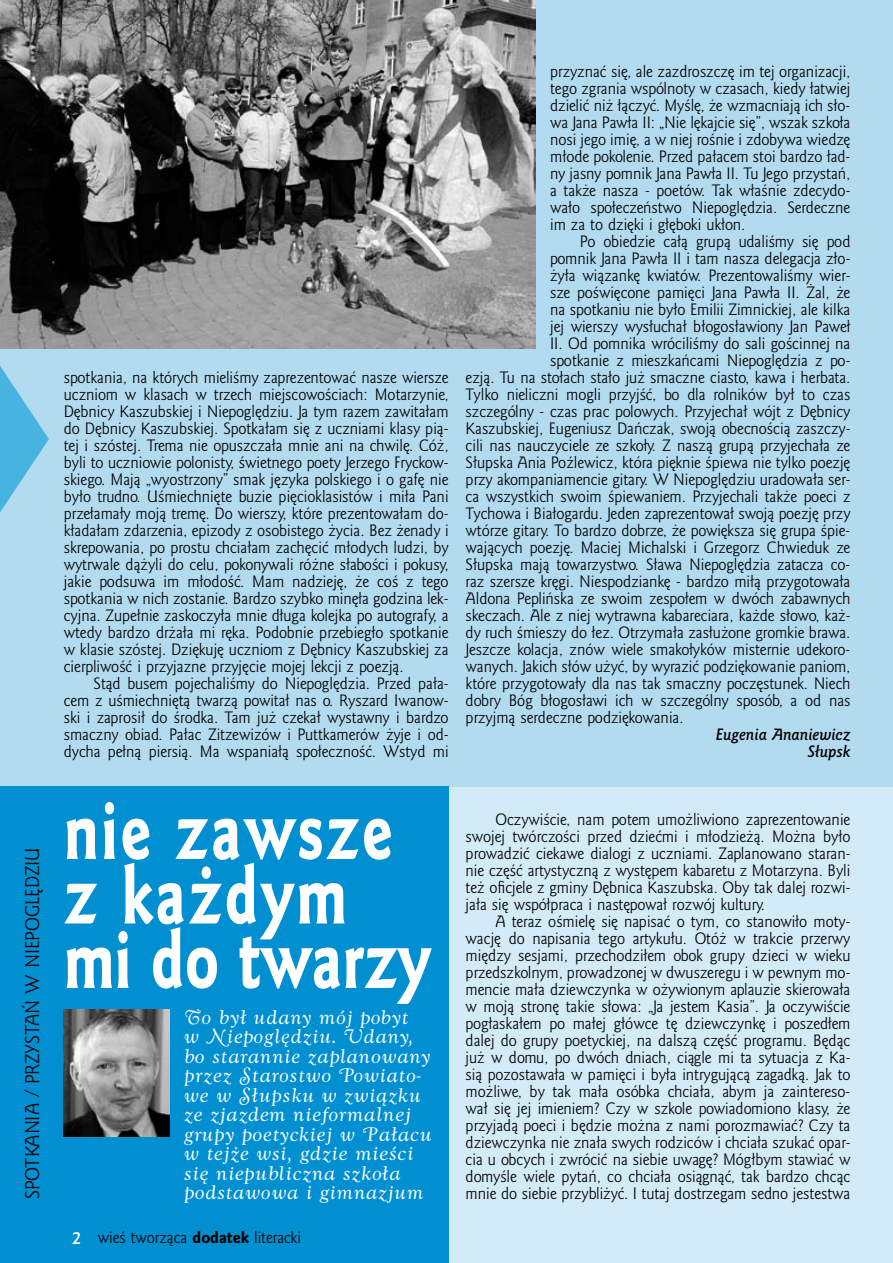
<style>
.page{position:relative;width:893px;height:1263px;background:#d3ebf7}
.page>*{position:absolute;margin:0;border:0;box-sizing:border-box;transform-origin:0 0}
.t1{font:74.1px/64.5px "Goldy EFN Heavy";letter-spacing:.04em;color:#fff;scale:.77 1}
.t2{font:18px/19.5px "Goldy Swash EFN";letter-spacing:.04em;color:#fff}
.t3{font:18px "Goldy EFN";color:#000}
.t4{font:15px/17px "Goldy EFN";color:#000;text-align:justify}
.t5{font:italic 700 15px/17px "Goldy EFN";color:#000;text-align:right}
.s1{font-weight:700;font-size:16.5px;color:#fff}
.s2{font-family:"Goldy EFN Heavy"}
</style>
<div class="page">
<div style="left:0;top:0;width:893px;height:787px;background:#b3dbef"></div>
<div style="left:0;top:787px;width:449px;height:476px;background:#0090d1"></div>
<img style="left:64px;top:1010px;width:106px;height:127px">
<img style="left:0;top:0;width:536px;height:348px">
<svg style="left:0;top:366px;width:49px;height:146px"></svg>
<p class="t3" style="left:22px;top:1199px;width:350px;rotate:-90deg">spotkania / przystań w niepoględziu</p>
<p class="t4" style="left:64px;top:369px;width:386px">spotkania, na których mieliśmy zaprezentować nasze wiersze uczniom w klasach w trzech miejscowościach: Motarzynie, Dębnicy Kaszubskiej i Niepoględziu. Ja tym razem zawitałam do Dębnicy Kaszubskiej. Spotkałam się z uczniami klasy pią&shy;tej i szóstej. Trema nie opuszczała mnie ani na chwilę. Cóż, byli to uczniowie polonisty, świetnego poety Jerzego Fryckow&shy;skiego. Mają „wyostrzony” smak języka polskiego i o gafę nie było trudno. Uśmiechnięte buzie pięcioklasistów i miła Pani przełamały moją tremę. Do wierszy, które prezentowałam do&shy;kładałam zdarzenia, epizody z osobistego życia. Bez żenady i skrepowania, po prostu chciałam zachęcić młodych ludzi, by wytrwale dążyli do celu, pokonywali różne słabości i pokusy, jakie podsuwa im młodość. Mam nadzieję, że coś z tego spotkania w nich zostanie. Bardzo szybko minęła godzina lek&shy;cyjna. Zupełnie zaskoczyła mnie długa kolejka po autografy, a wtedy bardzo drżała mi ręka. Podobnie przebiegło spotkanie w klasie szóstej. Dziękuję uczniom z Dębnicy Kaszubskiej za cierpliwość i przyjazne przyjęcie mojej lekcji z poezją.</p>
<p class="t4" style="left:64px;top:675px;width:386px;text-indent:30px">Stąd busem pojechaliśmy do Niepoględzia. Przed pała&shy;cem z uśmiechniętą twarzą powitał nas o. Ryszard Iwanow&shy;ski i zaprosił do środka. Tam już czekał wystawny i bardzo smaczny obiad. Pałac Zitzewizów i Puttkamerów żyje i od&shy;dycha pełną piersią. Ma wspaniałą społeczność. Wstyd mi</p>
<p class="t4" style="left:550px;top:63px;width:302px">przyznać się, ale zazdroszczę im tej organizacji, tego zgrania wspólnoty w czasach, kiedy łatwiej dzielić niż łączyć. Myślę, że wzmacniają ich sło&shy;wa Jana Pawła II: „Nie lękajcie się”, wszak szkoła nosi jego imię, a w niej rośnie i zdobywa wiedzę młode pokolenie. Przed pałacem stoi bardzo ład&shy;ny jasny pomnik Jana Pawła II. Tu Jego przystań, a także nasza - poetów. Tak właśnie zdecydo&shy;wało społeczeństwo Niepoględzia. Serdeczne im za to dzięki i głęboki ukłon.</p>
<p class="t4" style="left:580px;top:233px;width:272px">Po obiedzie całą grupą udaliśmy się pod</p>
<p class="t4" style="left:550px;top:250px;width:302px">pomnik Jana Pawła II i tam nasza delegacja zło-</p>
<p class="t4" style="left:550px;top:267px;width:302px">żyła wiązankę kwiatów. Prezentowaliśmy wier-</p>
<p class="t4" style="left:550px;top:284px;width:302px">sze poświęcone pamięci Jana Pawła II. Żal, że</p>
<p class="t4" style="left:550px;top:301px;width:302px">na spotkaniu nie było Emilii Zimnickiej, ale kilka</p>
<p class="t4" style="left:550px;top:318px;width:302px">jej wierszy wysłuchał błogosławiony Jan Paweł</p>
<p class="t4" style="left:550px;top:335px;width:302px">II. Od pomnika wróciliśmy do sali gościnnej na</p>
<p class="t4" style="left:550px;top:352px;width:302px">spotkanie z mieszkańcami Niepoględzia z po-</p>
<p class="t4" style="left:466px;top:369px;width:386px">ezją. Tu na stołach stało już smaczne ciasto, kawa i herbata.</p>
<p class="t4" style="left:466px;top:386px;width:386px">Tylko nieliczni mogli przyjść, bo dla rolników był to czas</p>
<p class="t4" style="left:466px;top:403px;width:386px">szczególny - czas prac polowych. Przyjechał wójt z Dębnicy</p>
<p class="t4" style="left:466px;top:420px;width:386px">Kaszubskiej, Eugeniusz Dańczak, swoją obecnością zaszczy-</p>
<p class="t4" style="left:466px;top:437px;width:386px">cili nas nauczyciele ze szkoły. Z naszą grupą przyjechała ze</p>
<p class="t4" style="left:466px;top:454px;width:386px">Słupska Ania Poźlewicz, która pięknie śpiewa nie tylko poezję</p>
<p class="t4" style="left:466px;top:471px;width:386px">przy akompaniamencie gitary. W Niepoględziu uradowała ser-</p>
<p class="t4" style="left:466px;top:488px;width:386px">ca wszystkich swoim śpiewaniem. Przyjechali także poeci z</p>
<p class="t4" style="left:466px;top:505px;width:386px">Tychowa i Białogardu. Jeden zaprezentował swoją poezję przy</p>
<p class="t4" style="left:466px;top:522px;width:386px">wtórze gitary. To bardzo dobrze, że powiększa się grupa śpie-</p>
<p class="t4" style="left:466px;top:539px;width:386px">wających poezję. Maciej Michalski i Grzegorz Chwieduk ze</p>
<p class="t4" style="left:466px;top:556px;width:386px">Słupska mają towarzystwo. Sława Niepoględzia zatacza co-</p>
<p class="t4" style="left:466px;top:573px;width:386px">raz szersze kręgi. Niespodziankę - bardzo miłą przygotowała</p>
<p class="t4" style="left:466px;top:590px;width:386px">Aldona Peplińska ze swoim zespołem w dwóch zabawnych</p>
<p class="t4" style="left:466px;top:607px;width:386px">skeczach. Ale z niej wytrawna kabareciara, każde słowo, każ-</p>
<p class="t4" style="left:466px;top:624px;width:386px">dy ruch śmieszy do łez. Otrzymała zasłużone gromkie brawa.</p>
<p class="t4" style="left:466px;top:641px;width:386px">Jeszcze kolacja, znów wiele smakołyków misternie udekoro-</p>
<p class="t4" style="left:466px;top:658px;width:386px">wanych. Jakich słów użyć, by wyrazić podziękowanie paniom,</p>
<p class="t4" style="left:466px;top:675px;width:386px">które przygotowały dla nas tak smaczny poczęstunek. Niech</p>
<p class="t4" style="left:466px;top:692px;width:386px">dobry Bóg błogosławi ich w szczególny sposób, a od nas</p>
<p class="t4" style="left:466px;top:709px;width:219px">przyjmą serdeczne podziękowania.</p>
<p class="t5" style="left:716px;top:726px;width:136px">Eugenia Ananiewicz<br>Słupsk</p>
<h1 class="t1" style="left:64px;top:798px;width:478px">nie zawsze z każdym mi do twarzy</h1>
<p class="t4" style="left:466px;top:811px;width:386px;text-indent:30px">Oczywiście, nam potem umożliwiono zaprezentowanie swojej twórczości przed dziećmi i młodzieżą. Można było prowadzić ciekawe dialogi z uczniami. Zaplanowano staran&shy;nie część artystyczną z występem kabaretu z Motarzyna. Byli też oficjele z gminy Dębnica Kaszubska. Oby tak dalej rozwi&shy;jała się współpraca i następował rozwój kultury.</p>
<p class="t4" style="left:466px;top:913px;width:386px;text-indent:30px">A teraz ośmielę się napisać o tym, co stanowiło moty&shy;wację do napisania tego artykułu. Otóż w trakcie przerwy między sesjami, przechodziłem obok grupy dzieci w wieku przedszkolnym, prowadzonej w dwuszeregu i w pewnym mo&shy;mencie mała dziewczynka w ożywionym aplauzie skierowała w moją stronę takie słowa: „Ja jestem Kasia”. Ja oczywiście pogłaskałem po małej główce tę dziewczynkę i poszedłem dalej do grupy poetyckiej, na dalszą część programu. Będąc już w domu, po dwóch dniach, ciągle mi ta sytuacja z Ka&shy;sią pozostawała w pamięci i była intrygującą zagadką. Jak to możliwe, by tak mała osóbka chciała, abym ja zaintereso&shy;wał się jej imieniem? Czy w szkole powiadomiono klasy, że przyjadą poeci i będzie można z nami porozmawiać? Czy ta dziewczynka nie znała swych rodziców i chciała szukać opar&shy;cia u obcych i zwrócić na siebie uwagę? Mógłbym stawiać w domyśle wiele pytań, co chciała osiągnąć, tak bardzo chcąc mnie do siebie przybliżyć. I tutaj dostrzegam sedno jestestwa</p>
<p class="t2" style="left:184px;top:1008px;width:249px">To był udany mój pobyt<br>w Niepoględziu. Udany, bo starannie zaplanowany przez Starostwo Powiato&shy;we w Słupsku w związku ze zjazdem nieformalnej grupy poetyckiej w Pałacu w tejże wsi, gdzie mieści się niepubliczna szkoła</p>
<p class="t2" style="left:184px;top:1183px;width:241px">podstawowa i gimnazjum</p>
<p class="t4" style="left:72px;top:1230px;width:231px"><span class="s1">2</span> wieś tworząca <span class="s2">dodatek</span> literacki</p>
</div>
